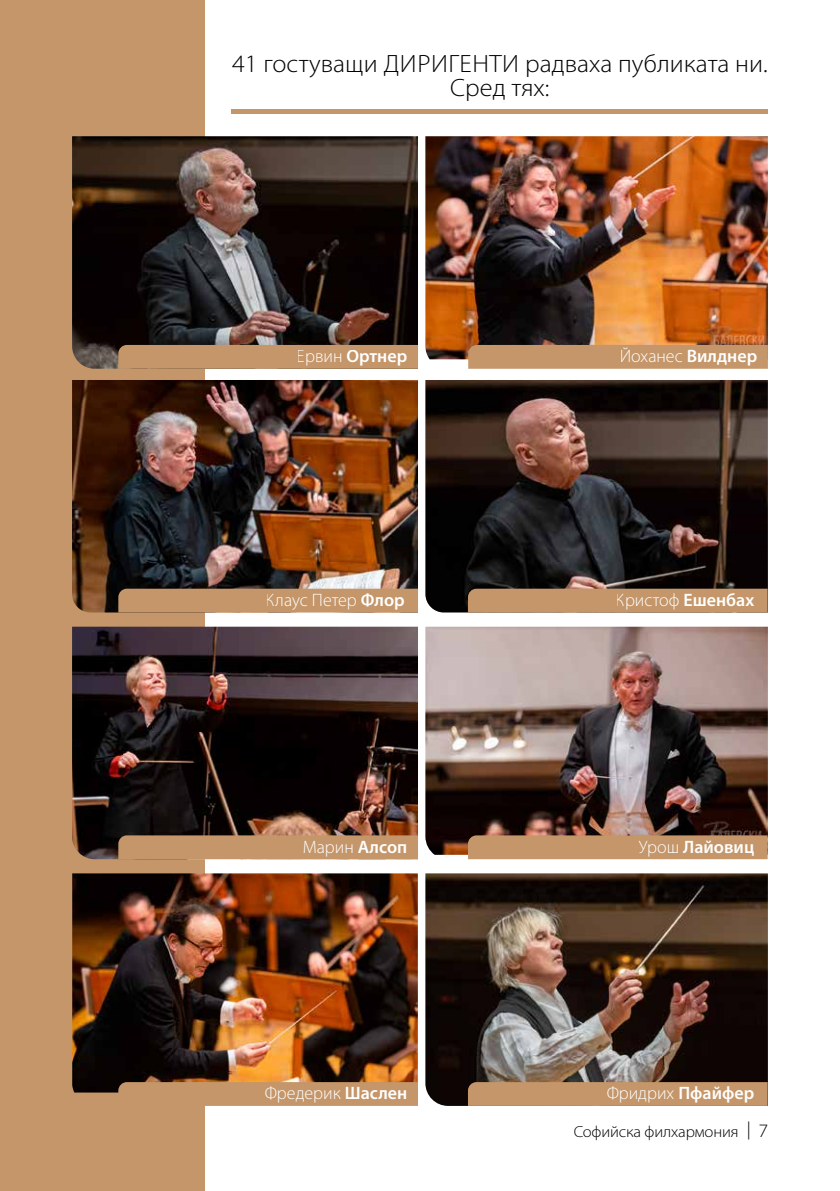
<style>
.page{position:relative;width:840px;height:1191px;background:#fff}
.page>*{position:absolute;margin:0;border:0;box-sizing:border-box;transform-origin:0 0}
.t1{font:300 25.2px/24px "Myriad Pro";color:#000;text-align:center;scale:1.05 1}
.t2{font:300 18px "Myriad Pro";color:#fff}
.t3{font:600 18px "Myriad Pro";color:#fff}
.t4{font:300 16px "Myriad Pro";letter-spacing:-.01em;color:#000;scale:1.05 1}
.s1{font-weight:300}
.s2{font-weight:600}
.s3{font-size:18px}
.s4{font-size:19px}
</style>
<div class="page">
<div style="left:0;top:0;width:204px;height:1191px;background:#c49669"></div>
<div style="left:231px;top:109px;width:536px;height:5px;background:#c49669"></div>
<img style="left:425px;top:380px;width:342px;height:232px">
<img style="left:72px;top:626px;width:346px;height:233px">
<img style="left:72px;top:136px;width:346px;height:233px">
<img style="left:425px;top:136px;width:342px;height:223px">
<img style="left:425px;top:626px;width:342px;height:229px">
<img style="left:72px;top:873px;width:345px;height:219px">
<img style="left:425px;top:873px;width:342px;height:233px">
<div style="left:118px;top:835px;width:300px;height:24px;background:#c49669"></div>
<div style="left:118px;top:345px;width:300px;height:24px;background:#c49669"></div>
<div style="left:468px;top:345px;width:299px;height:24px;background:#c49669"></div>
<div style="left:118px;top:1082px;width:300px;height:24px;background:#c49669"></div>
<div style="left:467px;top:588px;width:300px;height:24px;background:#c49669"></div>
<div style="left:467px;top:835px;width:300px;height:24px;background:#c49669"></div>
<svg style="left:467px;top:1082px;width:300px;height:24px;background:#c19467"></svg>
<img style="left:72px;top:380px;width:346px;height:232px">
<div style="left:118px;top:588px;width:300px;height:24px;background:#c49669"></div>
<h1 class="t1" style="left:232px;top:52px;width:511px">41 гостуващи ДИРИГЕНТИ радваха публиката ни.<br>Сред тях:</h1>
<p class="t3" style="left:296px;top:345px;width:112px"><span class="s1">Ервин</span> Ортнер</p>
<p class="t2" style="left:619px;top:346px;width:139px">Йоханес <span class="s2">Вилднер</span></p>
<p class="t2" style="left:265px;top:590px;width:140px">Клаус Петер <span class="s2">Флор</span></p>
<p class="t2" style="left:615px;top:590px;width:140px">Кристоф <span class="s2">Ешенбах</span></p>
<p class="t2" style="left:302px;top:837px;width:106px">Марин <span class="s2">Алсоп</span></p>
<p class="t3" style="left:638px;top:835px;width:117px"><span class="s1">Урош</span> Лайовиц</p>
<p class="t2" style="left:264px;top:1083px;width:144px">Фредерик <span class="s2">Шаслен</span></p>
<p class="t2" style="left:606px;top:1083px;width:149px">Фридрих <span class="s2">Пфайфер</span></p>
<p class="t4" style="left:573px;top:1123px;width:187px">Софийска филхармония <span class="s3">|</span> <span class="s4">7</span></p>
</div>
